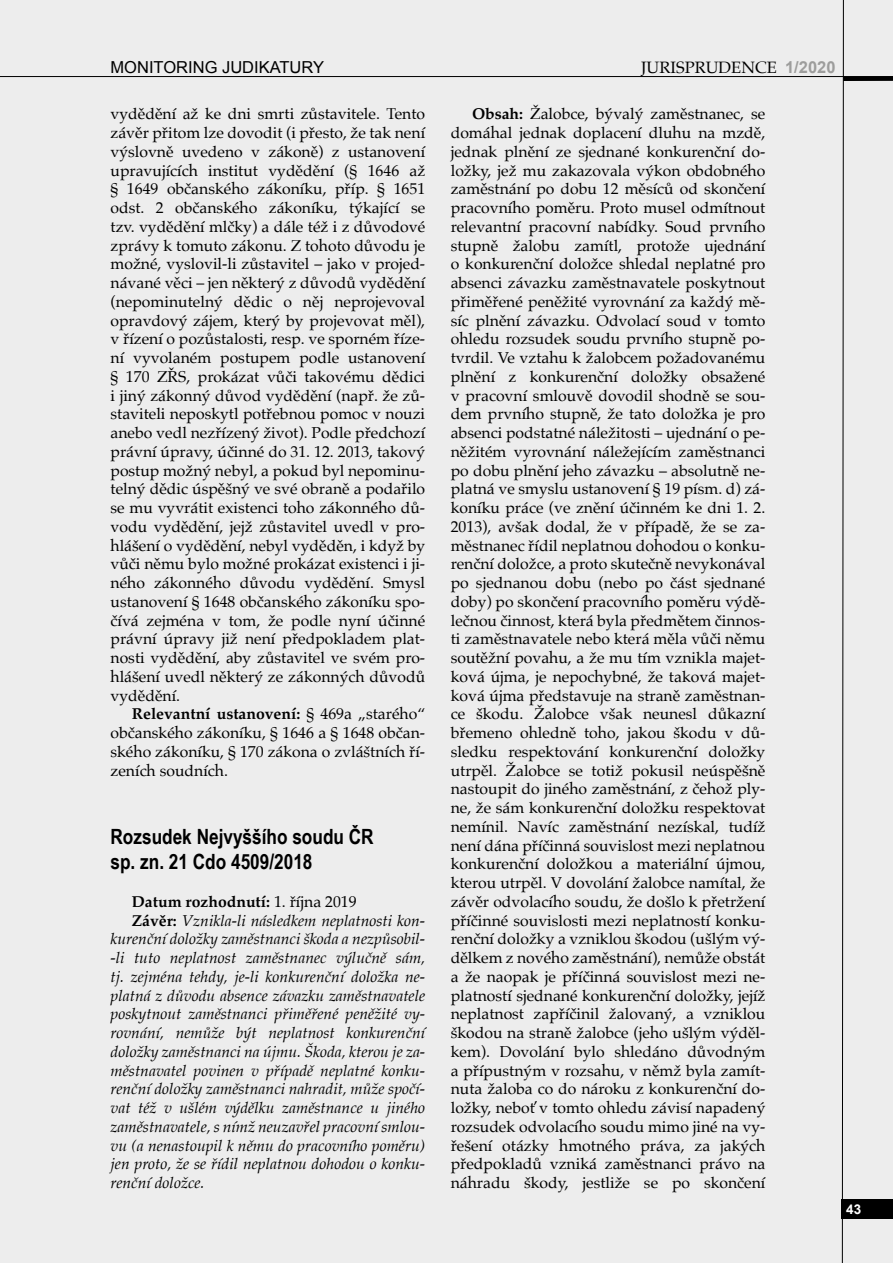
<style>
.page{position:relative;width:893px;height:1263px;background:#ededed}
.page>*{position:absolute;margin:0;border:0;box-sizing:border-box;transform-origin:0 0}
.titulek_14_17{font:700 21px/25.5px "Arial Narrow";color:#000}
.text_zahlavi{font:16.5px "Arial";color:#000}
.text_zahlavi-2{font:16.5px "Palatino";color:#000}
.t1{font:15.75px/18.8px "Palatino";color:#000;text-align:justify}
.t2{font:italic 15.75px/18.8px "Palatino";color:#000;text-align:justify}
.t3{font:700 15.75px "Palatino";color:#000}
.text_paginace{font:700 13.5px "Arial";color:#fff}
.s1{font-family:"Arial";font-weight:700;color:#9d9d9c}
.s2{font-weight:700}
.s3{font-weight:400}
.s4{font-weight:700;font-style:normal}
</style>
<div class="page">
<svg style="left:842px;top:0;width:2px;height:1263px;background:#767676"></svg>
<hr style="left:843px;top:77px;width:50px;height:4px;background:#000">
<div style="left:842px;top:1199px;width:51px;height:19px;background:#000"></div>
<hr style="left:0;top:76px;width:893px;height:1px;background:#000">
<p class="text_zahlavi" style="left:111px;top:57px;width:215px">MONITORING JUDIKATURY</p>
<p class="text_zahlavi-2" style="left:641px;top:54px;width:196px">JURISPRUDENCE <span class="s1">1/2020</span></p>
<p class="t1" style="left:111px;top:104px;width:316px">vydědění až ke dni smrti zůstavitele. Tento závěr přitom lze dovodit (i přesto, že tak není výslovně uvedeno v zákoně) z ustanovení upravujících institut vydědění (§ 1646 až § 1649 občanského zákoníku, příp. § 1651 odst. 2 občanského zákoníku, týkající se tzv. vydědění mlčky) a dále též i z důvodové zprávy k tomuto zákonu. Z tohoto důvodu je možné, vyslovil-li zůstavitel – jako v projed&shy;návané věci – jen některý z důvodů vydědění (nepominutelný dědic o něj neprojevoval opravdový zájem, který by projevovat měl), v řízení o pozůstalosti, resp. ve sporném říze&shy;ní vyvolaném postupem podle ustanovení § 170 ZŘS, prokázat vůči takovému dědici i jiný zákonný důvod vydědění (např. že zů&shy;staviteli neposkytl potřebnou pomoc v nouzi anebo vedl nezřízený život). Podle předchozí právní úpravy, účinné do 31. 12. 2013, takový postup možný nebyl, a pokud byl nepominu&shy;telný dědic úspěšný ve své obraně a podařilo se mu vyvrátit existenci toho zákonného dů&shy;vodu vydědění, jejž zůstavitel uvedl v pro&shy;hlášení o vydědění, nebyl vyděděn, i když by vůči němu bylo možné prokázat existenci i ji&shy;ného zákonného důvodu vydědění. Smysl ustanovení § 1648 občanského zákoníku spo&shy;čívá zejména v tom, že podle nyní účinné právní úpravy již není předpokladem plat&shy;nosti vydědění, aby zůstavitel ve svém pro&shy;hlášení uvedl některý ze zákonných důvodů vydědění.</p>
<p class="t1" style="left:111px;top:704px;width:316px;text-indent:21px"><span class="s2">Relevantní ustanovení:</span> § 469a „starého“ občanského zákoníku, § 1646 a § 1648 občan&shy;ského zákoníku, § 170 zákona o zvláštních ří&shy;zeních soudních.</p>
<p class="titulek_14_17" style="left:111px;top:823px;width:265px">Rozsudek Nejvyššího soudu ČR sp. zn. 21 Cdo 4509/2018</p>
<p class="t3" style="left:132px;top:888px;width:226px">Datum rozhodnutí: <span class="s3">1. října 2019</span></p>
<p class="t2" style="left:111px;top:911px;width:316px;text-indent:21px"><span class="s4">Závěr:</span> Vznikla-li následkem neplatnosti kon&shy;kurenční doložky zaměstnanci škoda a nezpůsobil--li tuto neplatnost zaměstnanec výlučně sám, tj. zejména tehdy, je-li konkurenční doložka ne&shy;platná z důvodu absence závazku zaměstnavatele poskytnout zaměstnanci přiměřené peněžité vy&shy;rovnání, nemůže být neplatnost konkurenční doložky zaměstnanci na újmu. Škoda, kterou je za&shy;městnavatel povinen v případě neplatné konku&shy;renční doložky zaměstnanci nahradit, může spočí&shy;vat též v ušlém výdělku zaměstnance u jiného zaměstnavatele, s nímž neuzavřel pracovní smlou&shy;vu (a nenastoupil k němu do pracovního poměru) jen proto, že se řídil neplatnou dohodou o konku&shy;renční doložce.</p>
<p class="t1" style="left:451px;top:104px;width:316px;text-indent:21px"><span class="s2">Obsah:</span> Žalobce, bývalý zaměstnanec, se domáhal jednak doplacení dluhu na mzdě, jednak plnění ze sjednané konkurenční do&shy;ložky, jež mu zakazovala výkon obdobného zaměstnání po dobu 12 měsíců od skončení pracovního poměru. Proto musel odmítnout relevantní pracovní nabídky. Soud prvního stupně žalobu zamítl, protože ujednání o konkurenční doložce shledal neplatné pro absenci závazku zaměstnavatele poskytnout přiměřené peněžité vyrovnání za každý mě&shy;síc plnění závazku. Odvolací soud v tomto ohledu rozsudek soudu prvního stupně po&shy;tvrdil. Ve vztahu k žalobcem požadovanému plnění z konkurenční doložky obsažené v pracovní smlouvě dovodil shodně se sou&shy;dem prvního stupně, že tato doložka je pro absenci podstatné náležitosti – ujednání o pe&shy;něžitém vyrovnání náležejícím zaměstnanci po dobu plnění jeho závazku – absolutně ne&shy;platná ve smyslu ustanovení § 19 písm. d) zá&shy;koníku práce (ve znění účinném ke dni 1. 2.<br>2013), avšak dodal, že v případě, že se za&shy;městnanec řídil neplatnou dohodou o konku&shy;renční doložce, a proto skutečně nevykonával po sjednanou dobu (nebo po část sjednané doby) po skončení pracovního poměru výdě&shy;lečnou činnost, která byla předmětem činnos&shy;ti zaměstnavatele nebo která měla vůči němu soutěžní povahu, a že mu tím vznikla majet&shy;ková újma, je nepochybné, že taková majet&shy;ková újma představuje na straně zaměstnan&shy;ce škodu. Žalobce však neunesl důkazní břemeno ohledně toho, jakou škodu v dů&shy;sledku respektování konkurenční doložky utrpěl. Žalobce se totiž pokusil neúspěšně nastoupit do jiného zaměstnání, z čehož ply&shy;ne, že sám konkurenční doložku respektovat nemínil. Navíc zaměstnání nezískal, tudíž není dána příčinná souvislost mezi neplatnou konkurenční doložkou a materiální újmou, kterou utrpěl. V dovolání žalobce namítal, že závěr odvolacího soudu, že došlo k přetržení příčinné souvislosti mezi neplatností konku&shy;renční doložky a vzniklou škodou (ušlým vý&shy;dělkem z nového zaměstnání), nemůže obstát a že naopak je příčinná souvislost mezi ne&shy;platností sjednané konkurenční doložky, jejíž neplatnost zapříčinil žalovaný, a vzniklou škodou na straně žalobce (jeho ušlým výděl&shy;kem). Dovolání bylo shledáno důvodným a přípustným v rozsahu, v němž byla zamít&shy;nuta žaloba co do nároku z konkurenční do&shy;ložky, neboť v tomto ohledu závisí napadený rozsudek odvolacího soudu mimo jiné na vy&shy;řešení otázky hmotného práva, za jakých předpokladů vzniká zaměstnanci právo na náhradu škody, jestliže se po skončení</p>
<p class="text_paginace" style="left:846px;top:1200px;width:17px">43</p>
</div>
